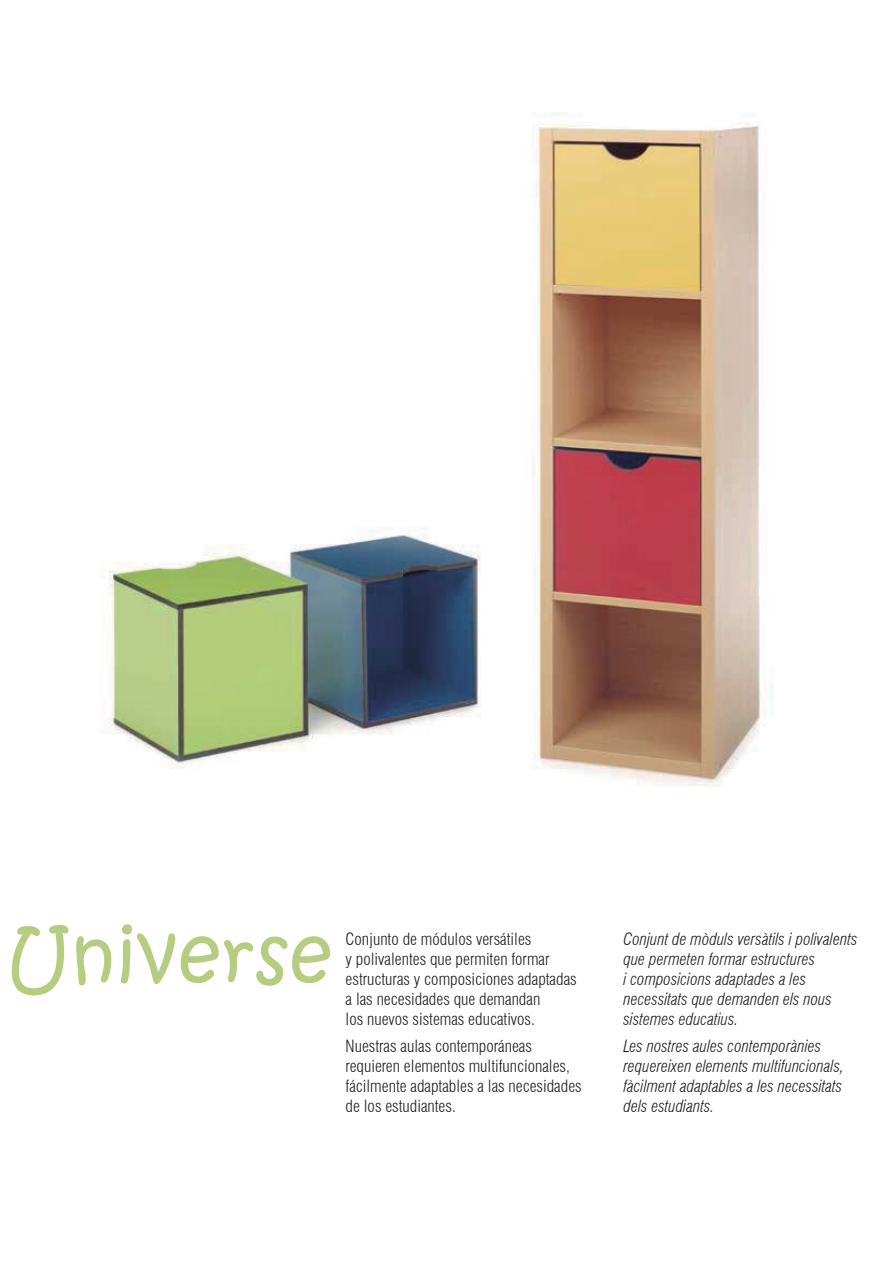
<style>
.page{position:relative;width:893px;height:1263px;background:#fff}
.page>*{position:absolute;margin:0;border:0;box-sizing:border-box;transform-origin:0 0}
.t1{font:75px "Kristen ITC";letter-spacing:.01em;color:#b4cd81}
.t2{font:300 condensed 16.5px/19.8px "Swiss 721 BT";color:#231f20}
.t3{font:italic 300 condensed 16.5px/19.8px "Swiss 721 BT";color:#231f20}
</style>
<div class="page">
<img style="left:107px;top:113px;width:666px;height:674px">
<h1 class="t1" style="left:6px;top:908px;width:327px">Universe</h1>
<p class="t2" style="left:346px;top:929px;width:233px">Conjunto de módulos versátiles<br>y polivalentes que permiten formar estructuras y composiciones adaptadas a las necesidades que demandan<br>los nuevos sistemas educativos.</p>
<p class="t2" style="left:346px;top:1036px;width:238px">Nuestras aulas contemporáneas requieren elementos multifuncionales, fácilmente adaptables a las necesidades de los estudiantes.</p>
<p class="t3" style="left:623px;top:929px;width:235px">Conjunt de mòduls versàtils i polivalents que permeten formar estructures<br>i composicions adaptades a les necessitats que demanden els nous sistemes educatius.</p>
<p class="t3" style="left:623px;top:1036px;width:222px">Les nostres aules contemporànies requereixen elements multifuncionals, fàcilment adaptables a les necessitats dels estudiants.</p>
</div>
